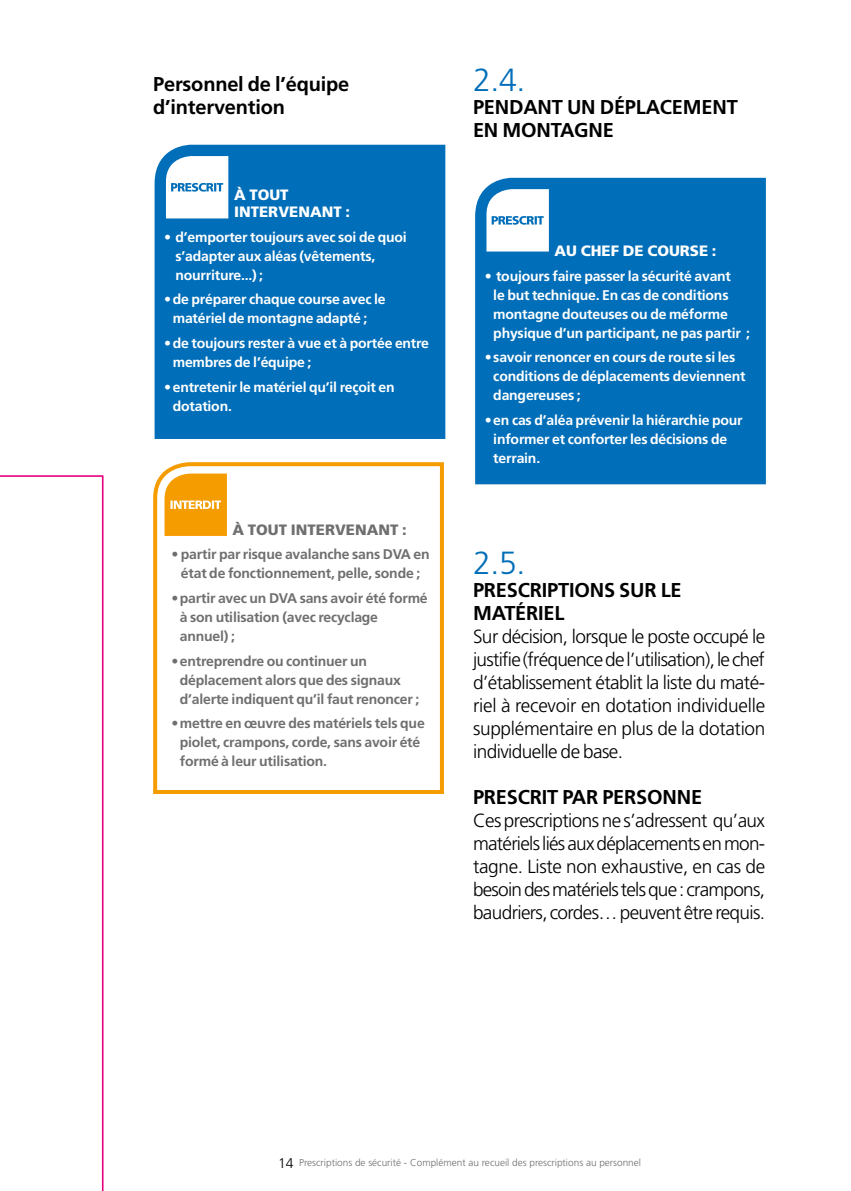
<style>
.page{position:relative;width:851px;height:1191px;background:#fff}
.page>*{position:absolute;margin:0;border:0;box-sizing:border-box;transform-origin:0 0}
._00_INTER{font:300 32px "Frutiger";color:#006eb8}
._00_INTER-2{font:700 20px/23px "Frutiger";letter-spacing:-.01em;color:#000}
._01_BODY_INTER_2_Bol{font:700 20px/23px "Frutiger";letter-spacing:-.01em;color:#000}
.TC_depaceent_montagn{font:300 19px/23px "Frutiger";letter-spacing:-.015em;color:#000;text-align:justify}
._01_BODY{font:300 19px/23px "Frutiger";letter-spacing:-.035em;color:#000;text-align:justify}
._00_Non_PRESCRIT_TIT{font:900 15px/17px "Frutiger";color:#fff}
._03_PRESCRIT_TITRE{font:900 15px "Frutiger";color:#706f6f}
.t1{font:700 14px/19px "Frutiger";letter-spacing:-.015em;color:#fff}
._03_PRESCRIT_TEXTE_s{font:700 14px/19px "Frutiger";letter-spacing:-.015em;color:#706f6f}
.t2{font:300 10px "Frutiger";color:#706f6f}
.s1{font-size:14px;color:#000}
</style>
<div class="page">
<div style="left:154px;top:144px;width:292px;height:295px;background:#006eb8"></div>
<svg style="left:166px;top:156px;width:62px;height:62px"></svg>
<svg style="left:153px;top:462px;width:291px;height:332px"></svg>
<svg style="left:164px;top:473px;width:63px;height:63px;background:#f6a71d"></svg>
<div style="left:475px;top:177px;width:291px;height:308px;background:#006eb8"></div>
<svg style="left:486px;top:189px;width:63px;height:62px"></svg>
<svg style="left:0;top:475px;width:103px;height:716px"></svg>
<p class="_01_BODY_INTER_2_Bol" style="left:153px;top:72px;width:198px">Personnel de l’équipe d’intervention</p>
<p class="_00_Non_PRESCRIT_TIT" style="left:234px;top:186px;width:117px">À TOUT<br>INTERVENANT :</p>
<p class="t1" style="left:175px;top:227px;width:233px;text-indent:-11px">• d’emporter toujours avec soi de quoi s’adapter aux aléas (vêtements, nourriture...) ;</p>
<p class="t1" style="left:173px;top:290px;width:214px;text-indent:-9px">•de préparer chaque course avec le matériel de montagne adapté ;</p>
<p class="t1" style="left:173px;top:334px;width:258px;text-indent:-9px">•de toujours rester à vue et à portée entre membres de l’équipe ;</p>
<p class="t1" style="left:173px;top:377px;width:223px;text-indent:-9px">•entretenir le matériel qu’il reçoit en dotation.</p>
<p class="_03_PRESCRIT_TITRE" style="left:232px;top:520px;width:176px">À TOUT INTERVENANT :</p>
<p class="_03_PRESCRIT_TEXTE_s" style="left:171px;top:545px;width:260px;text-align:center">• partir par risque avalanche sans DVA en état de fonctionnement, pelle, sonde ;</p>
<p class="_03_PRESCRIT_TEXTE_s" style="left:180px;top:588px;width:249px;text-indent:-9px">•partir avec un DVA sans avoir été formé à son utilisation (avec recyclage annuel) ;</p>
<p class="_03_PRESCRIT_TEXTE_s" style="left:180px;top:651px;width:241px;text-indent:-9px">•entreprendre ou continuer un déplacement alors que des signaux d’alerte indiquent qu’il faut renoncer ;</p>
<p class="_03_PRESCRIT_TEXTE_s" style="left:180px;top:714px;width:246px;text-indent:-9px">•mettre en œuvre des matériels tels que piolet, crampons, corde, sans avoir été formé à leur utilisation.</p>
<p class="_00_INTER" style="left:473px;top:62px;width:54px">2.4.</p>
<p class="_00_INTER-2" style="left:473px;top:95px;width:266px">PENDANT UN DÉPLACEMENT<br>EN MONTAGNE</p>
<p class="_00_Non_PRESCRIT_TIT" style="left:554px;top:242px;width:163px">AU CHEF DE COURSE :</p>
<p class="t1" style="left:493px;top:266px;width:258px;text-indent:-9px">• toujours faire passer la sécurité avant<br>le but technique. En cas de conditions montagne douteuses ou de méforme physique d’un participant, ne pas partir ;</p>
<p class="t1" style="left:493px;top:348px;width:254px;text-indent:-9px">•savoir renoncer en cours de route si les conditions de déplacements deviennent dangereuses ;</p>
<p class="t1" style="left:493px;top:410px;width:251px;text-indent:-9px">•en cas d’aléa prévenir la hiérarchie pour informer et conforter les décisions de terrain.</p>
<p class="_00_INTER" style="left:473px;top:545px;width:54px">2.5.</p>
<p class="_00_INTER-2" style="left:473px;top:578px;width:210px">PRESCRIPTIONS SUR LE<br>MATÉRIEL</p>
<p class="TC_depaceent_montagn" style="left:473px;top:625px;width:294px">Sur décision, lorsque le poste occupé le justifie (fréquence de l’utilisation), le chef d’établissement établit la liste du maté&shy;riel à recevoir en dotation individuelle supplémentaire en plus de la dotation individuelle de base.</p>
<p class="_00_INTER-2" style="left:473px;top:785px;width:231px">PRESCRIT PAR PERSONNE</p>
<p class="_01_BODY" style="left:473px;top:809px;width:293px">Ces prescriptions ne s’adressent qu’aux matériels liés aux déplacements en mon&shy;tagne. Liste non exhaustive, en cas de besoin des matériels tels que : crampons, baudriers, cordes… peuvent être requis.</p>
<p class="t2" style="left:278px;top:1156px;width:364px"><span class="s1">14</span> Prescriptions de sécurité - Complément au recueil des prescriptions au personnel</p>
</div>
